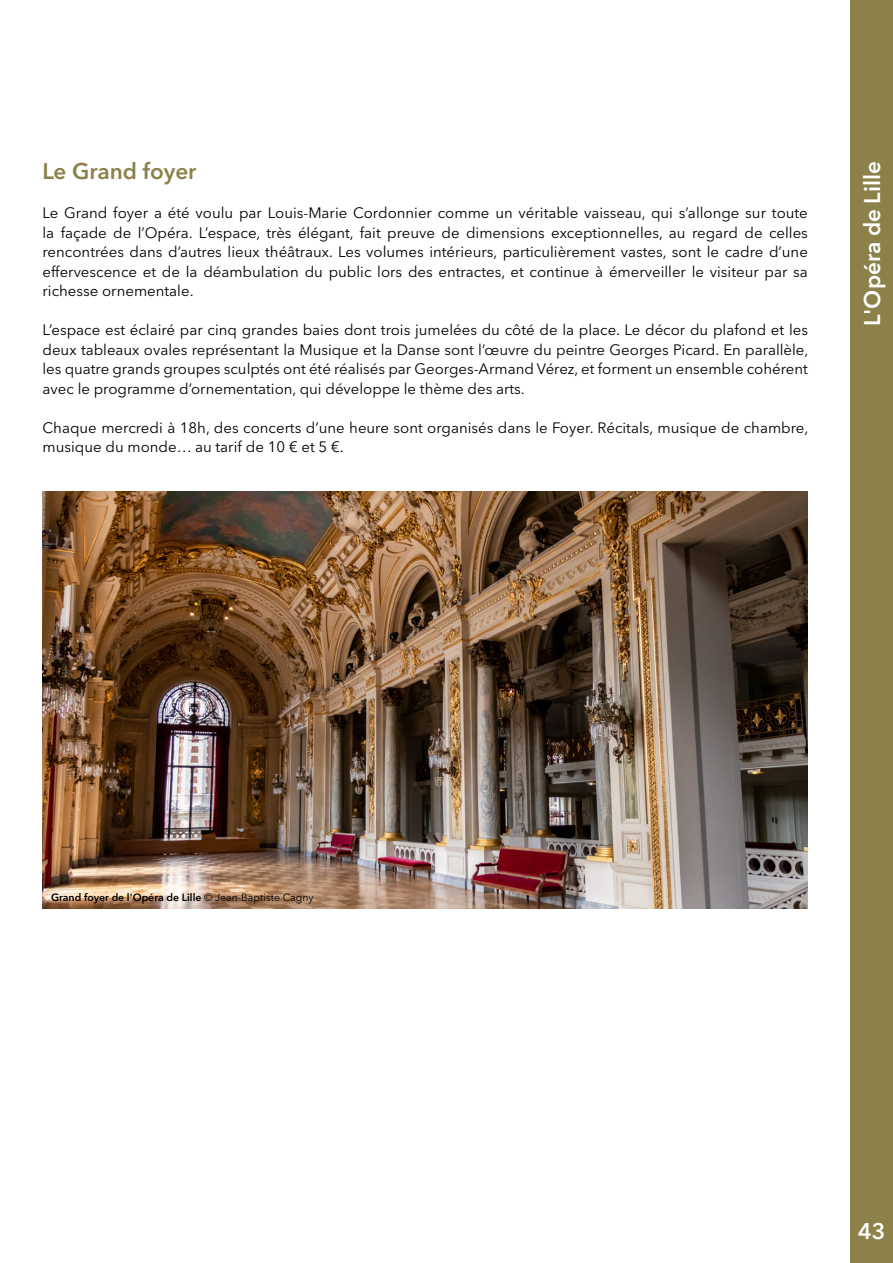
<style>
.page{position:relative;width:893px;height:1263px;background:#fff}
.page>*{position:absolute;margin:0;border:0;box-sizing:border-box;transform-origin:0 0}
.t1{font:600 22.5px "Avenir Next LT Pro";color:#fff}
.t2{font:600 22.5px "Avenir Next LT Pro";color:#8d814a}
.t3{font:15px/19.5px "Avenir Next LT Pro";color:#000;text-align:justify}
.t4{font:600 10.5px "Avenir Next LT Pro";color:#000}
.s1{font-weight:400}
</style>
<div class="page">
<div style="left:850px;top:0;width:43px;height:1263px;background:#8d814a"></div>
<img style="left:43px;top:491px;width:765px;height:417px">
<h1 class="t2" style="left:43px;top:157px;width:155px">Le Grand foyer</h1>
<p class="t3" style="left:43px;top:203px;width:767px">Le Grand foyer a été voulu par Louis-Marie Cordonnier comme un véritable vaisseau, qui s’allonge sur toute la façade de l’Opéra. L’espace, très élégant, fait preuve de dimensions exceptionnelles, au regard de celles rencontrées dans d’autres lieux théâtraux. Les volumes intérieurs, particulièrement vastes, sont le cadre d’une effervescence et de la déambulation du public lors des entractes, et continue à émerveiller le visiteur par sa richesse ornementale.</p>
<p class="t3" style="left:43px;top:320px;width:767px">L’espace est éclairé par cinq grandes baies dont trois jumelées du côté de la place. Le décor du plafond et les deux tableaux ovales représentant la Musique et la Danse sont l’œuvre du peintre Georges Picard. En parallèle, les quatre grands groupes sculptés ont été réalisés par Georges-Armand Vérez, et forment un ensemble cohérent avec le programme d’ornementation, qui développe le thème des arts.</p>
<p class="t3" style="left:43px;top:418px;width:767px">Chaque mercredi à 18h, des concerts d’une heure sont organisés dans le Foyer. Récitals, musique de chambre, musique du monde… au tarif de 10 € et 5 €.</p>
<h1 class="t1" style="left:859px;top:326px;width:167px;rotate:-90deg">L'Opéra de Lille</h1>
<p class="t4" style="left:51px;top:890px;width:264px">Grand foyer de l'Opéra de Lille <span class="s1">© Jean-Baptiste Cagny</span></p>
<h1 class="t1" style="left:858px;top:1217px;width:29px">43</h1>
</div>
